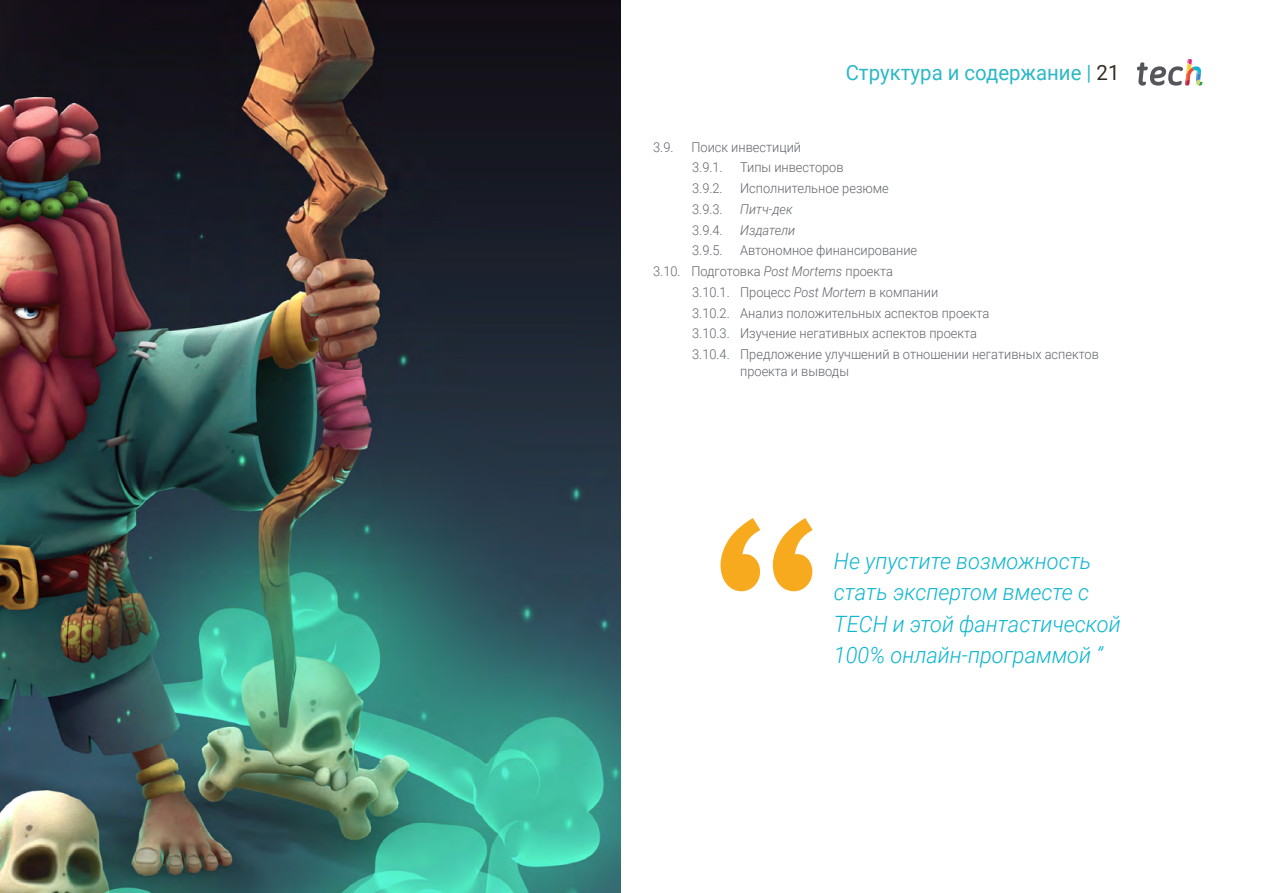
<style>
.page{position:relative;width:1263px;height:893px;background:#fff}
.page>*{position:absolute;margin:0;border:0;box-sizing:border-box;transform-origin:0 0}
.t1{font:italic 300 22.5px/31.5px "Roboto";color:#0fb6cf}
.t2{font:21px "Roboto";color:#2db8c5}
.t3{font:300 13.5px/20.7px "Roboto";color:#61646a;scale:.95 1}
.t4{font:italic 300 13.5px "Roboto";color:#61646a;scale:.95 1}
.s1{color:#312e20}
.s2{font-style:italic}
</style>
<div class="page">
<svg style="left:1137px;top:59px;width:65px;height:27px"></svg>
<svg style="left:720px;top:518px;width:93px;height:73px"></svg>
<img style="left:0;top:0;width:621px;height:893px">
<h2 class="t2" style="left:846px;top:57px;width:275px">Структура и содержание | <span class="s1">21</span></h2>
<p class="t3" style="left:653px;top:136px;width:23px">3.9.</p>
<p class="t3" style="left:691px;top:136px;width:117px">Поиск инвестиций<br>3.9.1.</p>
<p class="t3" style="left:740px;top:157px;width:110px">Типы инвесторов</p>
<p class="t3" style="left:692px;top:177px;width:34px">3.9.2.</p>
<p class="t3" style="left:740px;top:177px;width:158px">Исполнительное резюме</p>
<p class="t3" style="left:692px;top:198px;width:34px">3.9.3.</p>
<p class="t4" style="left:740px;top:199px;width:57px">Питч-дек</p>
<p class="t3" style="left:692px;top:219px;width:34px">3.9.4.</p>
<p class="t4" style="left:740px;top:220px;width:60px">Издатели</p>
<p class="t3" style="left:692px;top:240px;width:34px">3.9.5.</p>
<p class="t3" style="left:653px;top:240px;width:279px;text-indent:87px">Автономное финансирование<br>3.10. Подготовка <span class="s2">Post Mortems</span> проекта</p>
<p class="t3" style="left:692px;top:281px;width:430px">3.10.1. Процесс <span class="s2">Post Mortem</span> в компании<br>3.10.2. Анализ положительных аспектов проекта<br>3.10.3. Изучение негативных аспектов проекта<br>3.10.4. Предложение улучшений в отношении негативных аспектов</p>
<p class="t3" style="left:740px;top:360px;width:116px">проекта и выводы</p>
<h1 class="t1" style="left:834px;top:544px;width:288px">Не упустите возможность стать экспертом вместе с<br>TECH и этой фантастической<br>100% онлайн-программой ”</h1>
</div>
